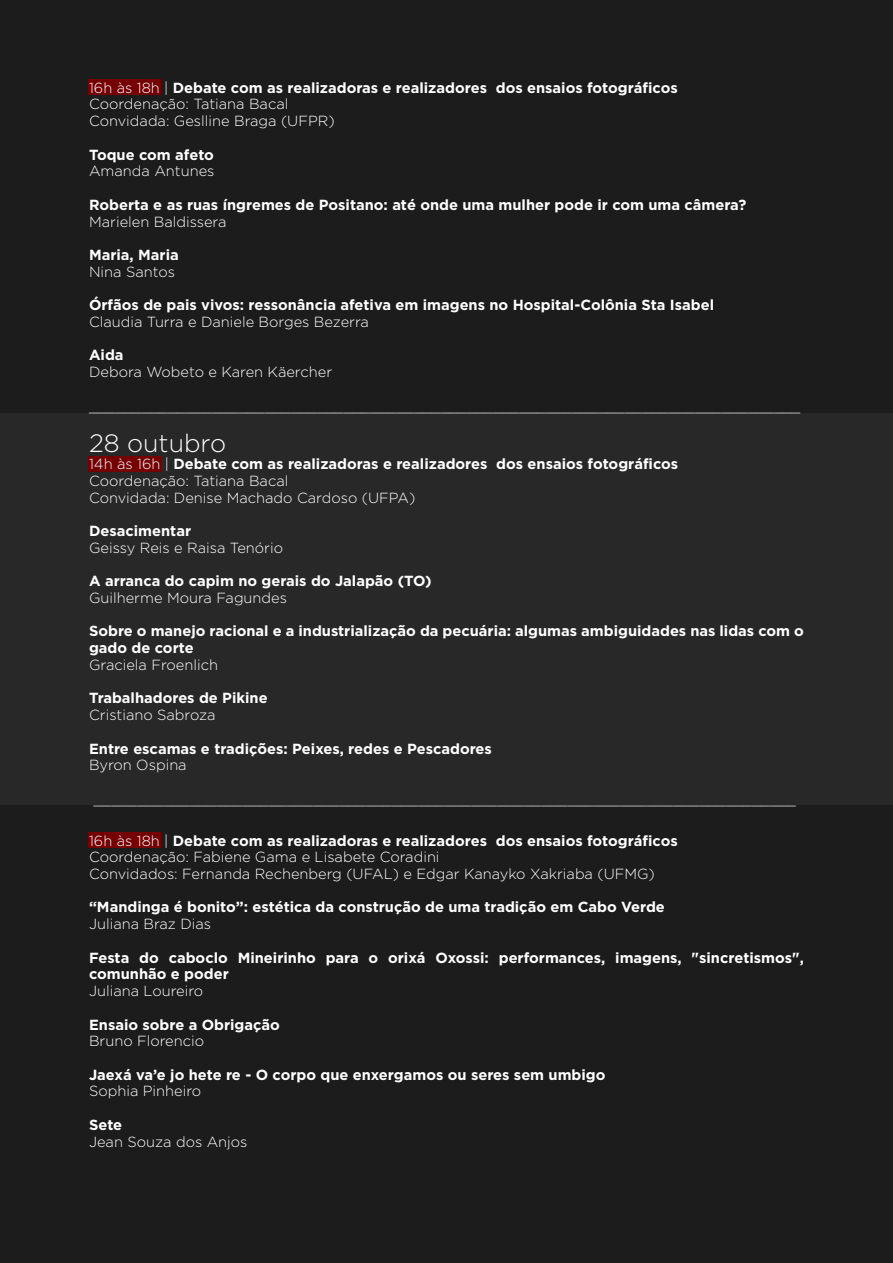
<style>
.page{position:relative;width:893px;height:1263px;background:#fff}
.page>*{position:absolute;margin:0;border:0;box-sizing:border-box;transform-origin:0 0}
.t1{font:300 25.05px "Gotham";color:#fff}
.t2{font:300 14.7px/16.8px "Gotham";color:#fff}
.t3{font:700 14.7px/16.8px "Gotham";color:#fff}
.s1{font-weight:700}
</style>
<div class="page">
<div style="left:0;top:412px;width:893px;height:394px;background:#282828"></div>
<div style="left:0;top:0;width:893px;height:412px;background:#1c1c1c"></div>
<div style="left:0;top:806px;width:893px;height:457px;background:#1c1c1c"></div>
<div style="left:88px;top:79px;width:72px;height:16px;background:#750003"></div>
<div style="left:88px;top:456px;width:72px;height:16px;background:#750003"></div>
<div style="left:88px;top:832px;width:72px;height:16px;background:#750003"></div>
<p class="t2" style="left:89px;top:79px;width:590px">16h às 18h | <span class="s1">Debate com as realizadoras e realizadores dos ensaios fotográficos<br></span>Coordenação: Tatiana Bacal<br>Convidada: Geslline Braga (UFPR)</p>
<p class="t3" style="left:89px;top:146px;width:126px">Toque com afeto</p>
<p class="t2" style="left:89px;top:163px;width:127px">Amanda Antunes</p>
<p class="t3" style="left:89px;top:196px;width:659px">Roberta e as ruas íngremes de Positano: até onde uma mulher pode ir com uma câmera?</p>
<p class="t2" style="left:89px;top:213px;width:139px">Marielen Baldissera</p>
<p class="t3" style="left:89px;top:246px;width:91px">Maria, Maria</p>
<p class="t2" style="left:89px;top:263px;width:87px">Nina Santos</p>
<p class="t3" style="left:89px;top:296px;width:626px">Órfãos de pais vivos: ressonância afetiva em imagens no Hospital-Colônia Sta Isabel</p>
<p class="t2" style="left:89px;top:313px;width:281px">Claudia Turra e Daniele Borges Bezerra</p>
<p class="t3" style="left:89px;top:346px;width:36px">Aida</p>
<p class="t2" style="left:89px;top:363px;width:245px">Debora Wobeto e Karen Käercher</p>
<p class="t2" style="left:89px;top:397px;width:713px">_________________________________________________________________________________</p>
<h1 class="t1" style="left:89px;top:430px;width:139px">28 outubro</h1>
<p class="t2" style="left:89px;top:455px;width:591px">14h às 16h | <span class="s1">Debate com as realizadoras e realizadores dos ensaios fotográficos<br></span>Coordenação: Tatiana Bacal<br>Convidada: Denise Machado Cardoso (UFPA)</p>
<p class="t3" style="left:89px;top:522px;width:104px">Desacimentar</p>
<p class="t2" style="left:89px;top:539px;width:196px">Geissy Reis e Raisa Tenório</p>
<p class="t3" style="left:89px;top:572px;width:344px">A arranca do capim no gerais do Jalapão (TO)</p>
<p class="t2" style="left:89px;top:589px;width:199px">Guilherme Moura Fagundes</p>
<p class="t3" style="left:89px;top:622px;width:716px">Sobre o manejo racional e a industrialização da pecuária: algumas ambiguidades nas lidas com o gado de corte</p>
<p class="t2" style="left:89px;top:656px;width:130px">Graciela Froenlich</p>
<p class="t3" style="left:89px;top:689px;width:180px">Trabalhadores de Pikine</p>
<p class="t2" style="left:89px;top:706px;width:128px">Cristiano Sabroza</p>
<p class="t3" style="left:89px;top:739px;width:404px">Entre escamas e tradições: Peixes, redes e Pescadores</p>
<p class="t2" style="left:89px;top:756px;width:99px">Byron Ospina</p>
<p class="t2" style="left:93px;top:790px;width:704px">________________________________________________________________________________</p>
<p class="t2" style="left:89px;top:832px;width:590px">16h às 18h | <span class="s1">Debate com as realizadoras e realizadores dos ensaios fotográficos<br></span>Coordenação: Fabiene Gama e Lisabete Coradini<br>Convidados: Fernanda Rechenberg (UFAL) e Edgar Kanayko Xakriaba (UFMG)</p>
<p class="t3" style="left:89px;top:898px;width:577px">“Mandinga é bonito”: estética da construção de uma tradição em Cabo Verde</p>
<p class="t2" style="left:89px;top:915px;width:124px">Juliana Braz Dias</p>
<p class="t3" style="left:89px;top:949px;width:716px">Festa do caboclo Mineirinho para o orixá Oxossi: performances, imagens, "sincretismos", comunhão e poder</p>
<p class="t2" style="left:89px;top:982px;width:116px">Juliana Loureiro</p>
<p class="t3" style="left:89px;top:1015px;width:192px">Ensaio sobre a Obrigação</p>
<p class="t2" style="left:89px;top:1032px;width:117px">Bruno Florencio</p>
<p class="t3" style="left:89px;top:1066px;width:518px">Jaexá va’e jo hete re - O corpo que enxergamos ou seres sem umbigo</p>
<p class="t2" style="left:89px;top:1083px;width:114px">Sophia Pinheiro</p>
<p class="t3" style="left:89px;top:1116px;width:35px">Sete</p>
<p class="t2" style="left:89px;top:1133px;width:160px">Jean Souza dos Anjos</p>
</div>
